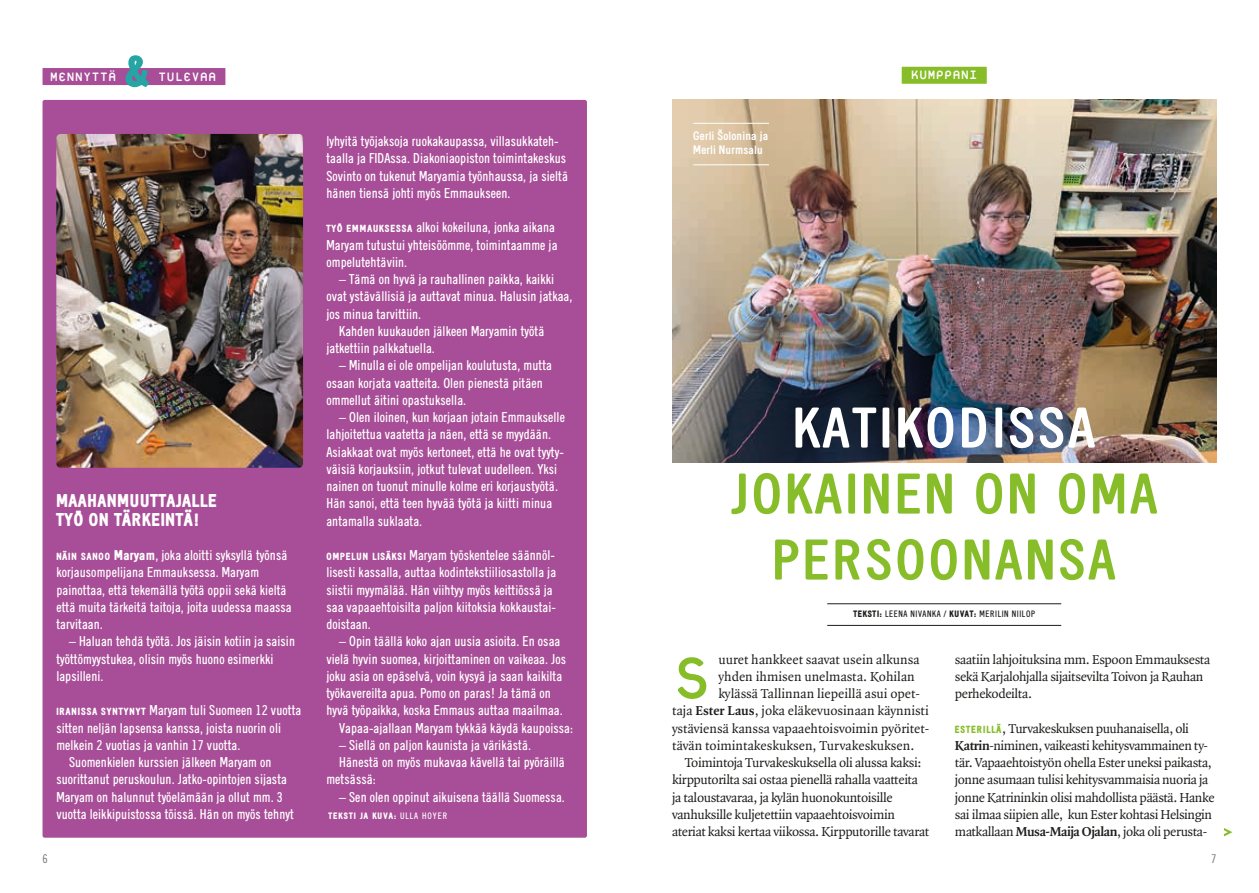
<style>
.page{position:relative;width:1259px;height:893px;background:#fff}
.page>*{position:absolute;margin:0;border:0;box-sizing:border-box;transform-origin:0 0}
.t1{font:86.55px "Platelet";color:#87bd29}
.t2{font:700 55.5px/66px "Emmaus";letter-spacing:.05em;color:#87bd29;text-align:center}
.t3{font:700 55.5px "Emmaus";letter-spacing:.05em;color:#fff}
.t4{font:900 18px/19.5px "Emmaus";letter-spacing:.025em;color:#fff}
.t5{font:18px "Platelet";color:#fff}
.t6{font:13.8px/17.2px "Emmausdemi";color:#fff}
.t7{font:13.8px/17.2px "Quadraat OT";letter-spacing:-.025em;color:#1d1d1b}
.t8{font:13.8px "Quadraat OT";color:#1d1d1b}
.t9{font:700 12px/13.5px "Emmaus";color:#fff}
.t10{font:300 12px "Emmaus";color:#70706f}
.t11{font:9px "Emmausdemi";letter-spacing:.06em;color:#1d1d1b}
.t12{font:900 9px "Emmaus";letter-spacing:.1em;color:#fff}
.s1{font-family:"Emmaus";font-weight:900;font-size:10.05px}
.s2{font-family:"Emmaus";font-weight:900}
.s3{font-family:"Emmausdemi";font-weight:400}
.s4{font-family:"Emmaus";font-weight:900;font-size:10.05px;color:#87bd29}
.s5{font-weight:700}
</style>
<div class="page">
<div style="left:43px;top:100px;width:544px;height:738px;background:#a84d97;border-radius:2px"></div>
<img style="left:56px;top:134px;width:247px;height:334px">
<img style="left:672px;top:100px;width:544px;height:363px">
<hr style="left:827px;top:603px;width:234px;height:1px;background:#1d1d1b">
<hr style="left:827px;top:625px;width:234px;height:1px;background:#1d1d1b">
<svg style="left:1224px;top:828px;width:8px;height:8px"></svg>
<hr style="left:693px;top:123px;width:76px;height:1px;background:#fff">
<hr style="left:693px;top:165px;width:76px;height:1px;background:#fff">
<div style="left:901px;top:67px;width:85px;height:17px;background:#87bd29"></div>
<div style="left:43px;top:68px;width:182px;height:17px;background:#a84d97"></div>
<svg style="left:125px;top:55px;width:24px;height:32px"></svg>
<h3 class="t5" style="left:50px;top:68px;width:68px">MENNYTTÄ</h3>
<h3 class="t5" style="left:158px;top:68px;width:60px">TULEVAA</h3>
<h3 class="t5" style="left:911px;top:67px;width:68px">KUMPPANI</h3>
<h3 class="t4" style="left:56px;top:490px;width:162px">MAAHANMUUTTAJALLE<br>TYÖ ON TÄRKEINTÄ!</h3>
<p class="t6" style="left:56px;top:546px;width:237px"><span class="s1">NÄIN SANOO</span> <span class="s2">Maryam</span>, joka aloitti syksyllä työnsä korjausompelijana Emmauksessa. Maryam painottaa, että tekemällä työtä oppii sekä kieltä että muita tärkeitä taitoja, joita uudessa maassa tarvitaan.</p>
<p class="t6" style="left:56px;top:633px;width:240px;text-indent:13px">– Haluan tehdä työtä. Jos jäisin kotiin ja saisin työttömyystukea, olisin myös huono esimerkki lapsilleni.</p>
<p class="t6" style="left:56px;top:702px;width:246px"><span class="s1">IRANISSA SYNTYNYT</span> Maryam tuli Suomeen 12 vuotta</p>
<p class="t6" style="left:56px;top:719px;width:226px">sitten neljän lapsensa kanssa, joista nuorin oli</p>
<p class="t6" style="left:56px;top:736px;width:186px">melkein 2 vuotias ja vanhin 17 vuotta.</p>
<p class="t6" style="left:69px;top:753px;width:204px">Suomenkielen kurssien jälkeen Maryam on</p>
<p class="t6" style="left:56px;top:771px;width:232px">suorittanut peruskoulun. Jatko-opintojen sijasta</p>
<p class="t6" style="left:56px;top:788px;width:228px">Maryam on halunnut työelämään ja ollut mm. 3</p>
<p class="t6" style="left:56px;top:805px;width:239px">vuotta leikkipuistossa töissä. Hän on myös tehnyt</p>
<p class="t6" style="left:326px;top:132px;width:243px">lyhyitä työjaksoja ruokakaupassa, villasukkateh&shy;taalla ja FIDAssa. Diakoniaopiston toimintakeskus Sovinto on tukenut Maryamia työnhaussa, ja sieltä hänen tiensä johti myös Emmaukseen.</p>
<p class="t6" style="left:326px;top:219px;width:233px"><span class="s1">TYÖ EMMAUKSESSA</span> alkoi kokeiluna, jonka aikana<br>Maryam tutustui yhteisöömme, toimintaamme ja ompelutehtäviin.</p>
<p class="t6" style="left:339px;top:270px;width:216px">– Tämä on hyvä ja rauhallinen paikka, kaikki</p>
<p class="t6" style="left:326px;top:288px;width:248px">ovat ystävällisiä ja auttavat minua. Halusin jatkaa,</p>
<p class="t6" style="left:326px;top:305px;width:96px">jos minua tarvittiin.</p>
<p class="t6" style="left:339px;top:322px;width:207px">Kahden kuukauden jälkeen Maryamin työtä</p>
<p class="t6" style="left:326px;top:339px;width:110px">jatkettiin palkkatuella.</p>
<p class="t6" style="left:326px;top:357px;width:227px;text-indent:13px">– Minulla ei ole ompelijan koulutusta, mutta osaan korjata vaatteita. Olen pienestä pitäen ommellut äitini opastuksella.</p>
<p class="t6" style="left:326px;top:408px;width:240px;text-indent:13px">– Olen iloinen, kun korjaan jotain Emmaukselle lahjoitettua vaatetta ja näen, että se myydään.<br>Asiakkaat ovat myös kertoneet, että he ovat tyyty&shy;väisiä korjauksiin, jotkut tulevat uudelleen. Yksi nainen on tuonut minulle kolme eri korjaustyötä.<br>Hän sanoi, että teen hyvää työtä ja kiitti minua antamalla suklaata.</p>
<p class="t6" style="left:326px;top:546px;width:231px"><span class="s1">OMPELUN LISÄKSI</span> Maryam työskentelee säännöl&shy;lisesti kassalla, auttaa kodintekstiiliosastolla ja siistii myymälää. Hän viihtyy myös keittiössä ja saa vapaaehtoisilta paljon kiitoksia kokkaustai&shy;doistaan.</p>
<p class="t6" style="left:339px;top:633px;width:223px">– Opin täällä koko ajan uusia asioita. En osaa</p>
<p class="t6" style="left:326px;top:650px;width:241px">vielä hyvin suomea, kirjoittaminen on vaikeaa. Jos</p>
<p class="t6" style="left:326px;top:667px;width:237px">joku asia on epäselvä, voin kysyä ja saan kaikilta</p>
<p class="t6" style="left:326px;top:684px;width:226px">työkavereilta apua. Pomo on paras! Ja tämä on</p>
<p class="t6" style="left:326px;top:702px;width:238px">hyvä työpaikka, koska Emmaus auttaa maailmaa.</p>
<p class="t6" style="left:339px;top:719px;width:235px">Vapaa-ajallaan Maryam tykkää käydä kaupoissa:</p>
<p class="t6" style="left:339px;top:736px;width:193px">– Siellä on paljon kaunista ja värikästä.</p>
<p class="t6" style="left:339px;top:753px;width:227px">Hänestä on myös mukavaa kävellä tai pyöräillä</p>
<p class="t6" style="left:326px;top:771px;width:51px">metsässä:</p>
<p class="t6" style="left:339px;top:788px;width:227px">– Sen olen oppinut aikuisena täällä Suomessa.</p>
<p class="t12" style="left:328px;top:810px;width:120px">TEKSTI JA KUVA: <span class="s3">ULLA HOYER</span></p>
<p class="t9" style="left:693px;top:129px;width:76px">Gerli Šolonina ja<br>Merli Nurmsalu</p>
<h2 class="t3" style="left:793px;top:396px;width:304px">KATIKODISSA</h2>
<h2 class="t2" style="left:731px;top:460px;width:428px">JOKAINEN ON OMA<br>PERSOONANSA</h2>
<p class="t11" style="left:853px;top:608px;width:183px"><span class="s2">TEKSTI:</span> LEENA NIVANKA / <span class="s2">KUVAT:</span> MERILIN NIILOP</p>
<p class="t7" style="left:955px;top:650px;width:257px">saatiin lahjoituksina mm. Espoon Emmauksesta sekä Karjalohjalla sijaitsevilta Toivon ja Rauhan perhekodeilta.</p>
<p class="t7" style="left:955px;top:719px;width:261px"><span class="s4">ESTERILLÄ</span>, Turvakeskuksen puuhanaisella, oli <span class="s5">Katrin</span>-niminen, vaikeasti kehitysvammainen ty&shy;tär. Vapaaehtoistyön ohella Ester uneksi paikasta, jonne asumaan tulisi kehitysvammaisia nuoria ja jonne Katrininkin olisi mahdollista päästä. Hanke sai ilmaa siipien alle, kun Ester kohtasi Helsingin matkallaan <span class="s5">Musa-Maija Ojalan</span>, joka oli perusta-</p>
<h1 class="t1" style="left:672px;top:638px;width:41px">S</h1>
<p class="t8" style="left:718px;top:650px;width:203px">uuret hankkeet saavat usein alkunsa</p>
<p class="t8" style="left:718px;top:667px;width:198px">yhden ihmisen unelmasta. Kohilan</p>
<p class="t8" style="left:718px;top:684px;width:203px">kylässä Tallinnan liepeillä asui opet-</p>
<p class="t8" style="left:672px;top:701px;width:258px">taja <span class="s5">Ester Laus</span>, joka eläkevuosinaan käynnisti</p>
<p class="t8" style="left:672px;top:719px;width:259px">ystäviensä kanssa vapaaehtoisvoimin pyöritet-</p>
<p class="t8" style="left:672px;top:736px;width:244px">tävän toimintakeskuksen, Turvakeskuksen.</p>
<p class="t7" style="left:685px;top:754px;width:238px">Toimintoja Turvakeskuksella oli alussa kaksi:</p>
<p class="t7" style="left:672px;top:771px;width:248px">kirpputorilta sai ostaa pienellä rahalla vaatteita</p>
<p class="t7" style="left:672px;top:788px;width:222px">ja taloustavaraa, ja kylän huonokuntoisille</p>
<p class="t7" style="left:672px;top:806px;width:224px">vanhuksille kuljetettiin vapaaehtoisvoimin</p>
<p class="t7" style="left:672px;top:823px;width:258px">ateriat kaksi kertaa viikossa. Kirpputorille tavarat</p>
<p class="t10" style="left:43px;top:852px;width:7px">6</p>
<p class="t10" style="left:1211px;top:852px;width:7px">7</p>
</div>
